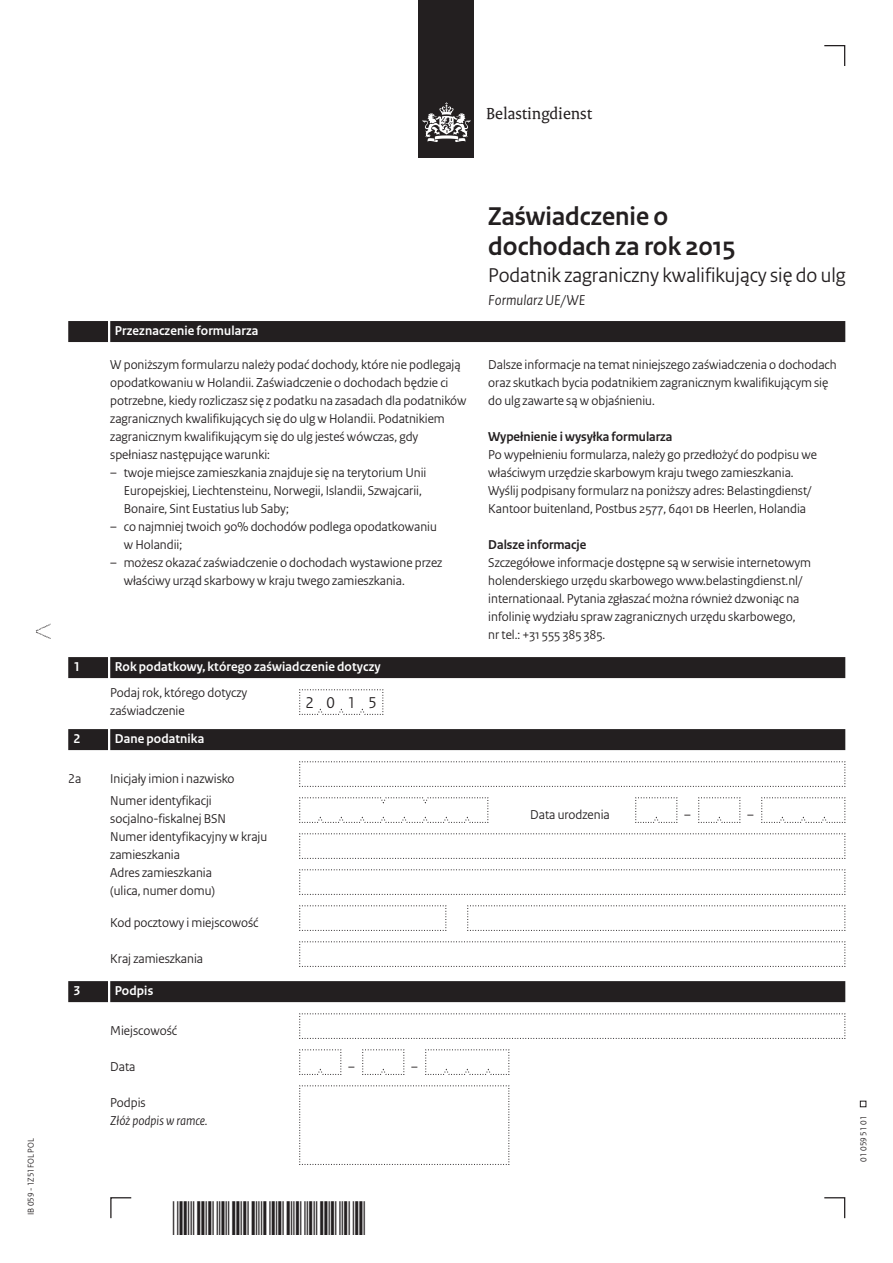
<style>
.page{position:relative;width:893px;height:1263px;background:#fff}
.page>*{position:absolute;margin:0;border:0;box-sizing:border-box;transform-origin:0 0}
.t1{font:700 27px/30px "Rijksoverheid Sans Heading";color:#231f20}
.t2{font:21px "Rijksoverheid Sans Heading";color:#231f20}
.t3{font:17.25px "Rijksoverheid Serif";color:#231f20}
.t4{font:16.5px "Rijksoverheid Sans Heading";color:#231f20}
.t5{font:italic 15px "Rijksoverheid Sans Heading";letter-spacing:.005em;color:#231f20}
.t6{font:13.5px/18px "Rijksoverheid Sans Heading";color:#231f20}
.t7{font:700 13.5px "Rijksoverheid Sans Heading";letter-spacing:.01em;color:#fff}
.t8{font:700 13.5px "Rijksoverheid Sans Heading";color:#231f20}
.t9{font:italic 13.5px "Rijksoverheid Sans Heading";color:#231f20}
.t10{font:9px "Rijksoverheid Sans Heading";color:#231f20}
</style>
<div class="page">
<svg style="left:824px;top:1197px;width:22px;height:22px"></svg>
<svg style="left:110px;top:1197px;width:22px;height:22px"></svg>
<svg style="left:824px;top:45px;width:22px;height:21px"></svg>
<svg style="left:860px;top:1101px;width:6px;height:6px"></svg>
<div style="left:419px;top:0;width:55px;height:158px;background:#231f20"></div>
<svg style="left:423px;top:102px;width:47px;height:40px"></svg>
<svg style="left:36px;top:624px;width:15px;height:15px"></svg>
<div style="left:110px;top:321px;width:735px;height:21px;background:#231f20"></div>
<div style="left:68px;top:321px;width:40px;height:21px;background:#231f20"></div>
<div style="left:110px;top:657px;width:735px;height:21px;background:#231f20"></div>
<div style="left:68px;top:657px;width:40px;height:21px;background:#231f20"></div>
<div style="left:110px;top:729px;width:735px;height:21px;background:#231f20"></div>
<div style="left:68px;top:729px;width:40px;height:21px;background:#231f20"></div>
<div style="left:110px;top:981px;width:735px;height:21px;background:#231f20"></div>
<div style="left:68px;top:981px;width:40px;height:21px;background:#231f20"></div>
<svg style="left:299px;top:689px;width:85px;height:26px"></svg>
<svg style="left:299px;top:761px;width:547px;height:26px"></svg>
<svg style="left:299px;top:797px;width:190px;height:26px"></svg>
<svg style="left:635px;top:797px;width:43px;height:26px"></svg>
<svg style="left:698px;top:797px;width:43px;height:26px"></svg>
<svg style="left:761px;top:797px;width:85px;height:26px"></svg>
<svg style="left:299px;top:833px;width:547px;height:26px"></svg>
<svg style="left:299px;top:869px;width:547px;height:26px"></svg>
<svg style="left:299px;top:905px;width:148px;height:26px"></svg>
<svg style="left:467px;top:905px;width:379px;height:26px"></svg>
<svg style="left:299px;top:941px;width:547px;height:26px"></svg>
<svg style="left:299px;top:1013px;width:547px;height:26px"></svg>
<svg style="left:299px;top:1049px;width:43px;height:26px"></svg>
<svg style="left:362px;top:1049px;width:43px;height:26px"></svg>
<svg style="left:425px;top:1049px;width:85px;height:26px"></svg>
<svg style="left:299px;top:1085px;width:211px;height:80px"></svg>
<p class="t10" style="left:26px;top:1215px;width:78px;rotate:-90deg">IB 059 - 1Z51FOL POL</p>
<p class="t3" style="left:486px;top:103px;width:107px">Belastingdienst</p>
<p class="t7" style="left:115px;top:323px;width:145px">Przeznaczenie formularza</p>
<p class="t6" style="left:110px;top:356px;width:358px">W poniższym formularzu należy podać dochody, które nie podlegają opodatkowaniu w Holandii. Zaświadczenie o dochodach będzie ci potrzebne, kiedy rozliczasz się z podatku na zasadach dla podatników zagranicznych kwalifikujących się do ulg w Holandii. Podatnikiem zagranicznym kwalifikującym się do ulg jesteś wówczas, gdy spełniasz następujące warunki:</p>
<p class="t6" style="left:124px;top:464px;width:304px;text-indent:-14px">– twoje miejsce zamieszkania znajduje się na terytorium Unii<br>Europejskiej, Liechtensteinu, Norwegii, Islandii, Szwajcarii,<br>Bonaire, Sint Eustatius lub Saby;</p>
<p class="t6" style="left:124px;top:518px;width:315px;text-indent:-13px">– co najmniej twoich 90% dochodów podlega opodatkowaniu w Holandii;</p>
<p class="t6" style="left:124px;top:554px;width:320px;text-indent:-14px">– możesz okazać zaświadczenie o dochodach wystawione przez właściwy urząd skarbowy w kraju twego zamieszkania.</p>
<h1 class="t1" style="left:488px;top:202px;width:249px">Zaświadczenie o dochodach za rok 2015</h1>
<h2 class="t2" style="left:488px;top:263px;width:359px">Podatnik zagraniczny kwalifikujący się do ulg</h2>
<p class="t5" style="left:488px;top:291px;width:99px">Formularz UE/WE</p>
<p class="t6" style="left:488px;top:356px;width:350px">Dalsze informacje na temat niniejszego zaświadczenia o dochodach oraz skutkach bycia podatnikiem zagranicznym kwalifikującym się do ulg zawarte są w objaśnieniu.</p>
<p class="t8" style="left:488px;top:429px;width:186px">Wypełnienie i wysyłka formularza</p>
<p class="t6" style="left:488px;top:446px;width:330px">Po wypełnieniu formularza, należy go przedłożyć do podpisu we właściwym urzędzie skarbowym kraju twego zamieszkania.<br>Wyślij podpisany formularz na poniższy adres: Belastingdienst/ Kantoor buitenland, Postbus 2577, 6401 DB Heerlen, Holandia</p>
<p class="t8" style="left:488px;top:537px;width:100px">Dalsze informacje</p>
<p class="t6" style="left:488px;top:554px;width:324px">Szczegółowe informacje dostępne są w serwisie internetowym holenderskiego urzędu skarbowego www.belastingdienst.nl/ internationaal. Pytania zgłaszać można również dzwoniąc na infolinię wydziału spraw zagranicznych urzędu skarbowego,<br>nr tel.: +31 555 385 385.</p>
<p class="t7" style="left:74px;top:659px;width:8px">1</p>
<p class="t7" style="left:115px;top:659px;width:267px">Rok podatkowy, którego zaświadczenie dotyczy</p>
<p class="t6" style="left:110px;top:684px;width:139px">Podaj rok, którego dotyczy zaświadczenie</p>
<p class="t4" style="left:306px;top:693px;width:73px">2015</p>
<p class="t7" style="left:74px;top:731px;width:8px">2</p>
<p class="t7" style="left:115px;top:731px;width:91px">Dane podatnika</p>
<p class="t6" style="left:68px;top:770px;width:15px">2a</p>
<p class="t6" style="left:110px;top:768px;width:126px;line-height:21.8px">Inicjały imion i nazwisko<br>Numer identyfikacji</p>
<p class="t6" style="left:110px;top:810px;width:117px">socjalno-fiskalnej BSN</p>
<p class="t6" style="left:530px;top:806px;width:81px">Data urodzenia</p>
<p class="t6" style="left:684px;top:806px;width:8px">–</p>
<p class="t6" style="left:747px;top:806px;width:8px">–</p>
<p class="t6" style="left:110px;top:828px;width:159px">Numer identyfikacyjny w kraju zamieszkania<br>Adres zamieszkania<br>(ulica, numer domu)</p>
<p class="t6" style="left:110px;top:914px;width:150px">Kod pocztowy i miejscowość</p>
<p class="t6" style="left:110px;top:950px;width:94px">Kraj zamieszkania</p>
<p class="t7" style="left:74px;top:983px;width:8px">3</p>
<p class="t7" style="left:115px;top:983px;width:40px">Podpis</p>
<p class="t6" style="left:110px;top:1022px;width:68px">Miejscowość</p>
<p class="t6" style="left:110px;top:1058px;width:27px">Data</p>
<p class="t6" style="left:348px;top:1058px;width:8px">–</p>
<p class="t6" style="left:411px;top:1058px;width:8px">–</p>
<p class="t6" style="left:110px;top:1094px;width:37px">Podpis</p>
<p class="t9" style="left:110px;top:1113px;width:99px">Złóż podpis w ramce.</p>
<p class="t10" style="left:858px;top:1161px;width:47px;rotate:-90deg">01 059 51 01</p>
</div>
